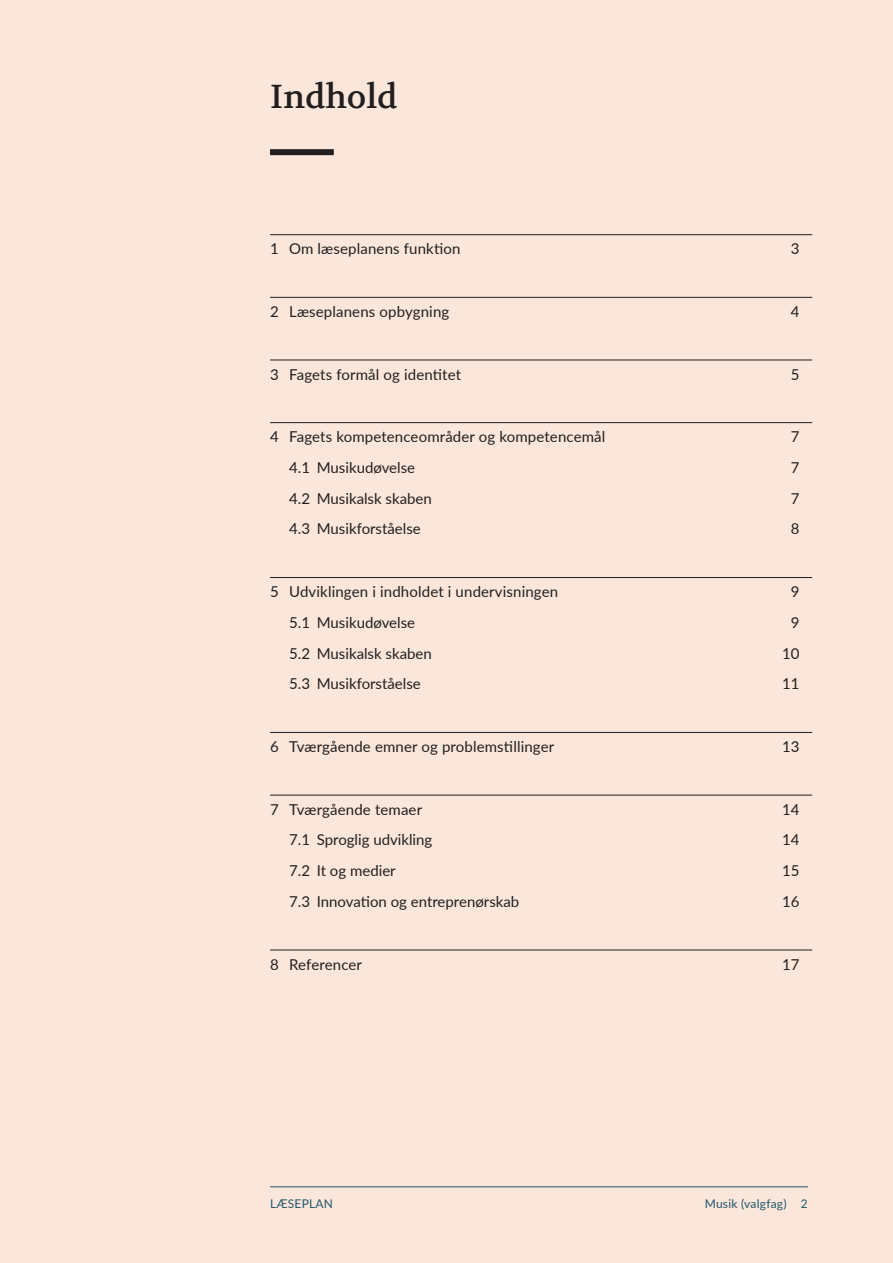
<style>
.page{position:relative;width:893px;height:1263px;background:#fae6da}
.page>*{position:absolute;margin:0;border:0;box-sizing:border-box;transform-origin:0 0}
._02_Indhold__ikke_me{font:33px "Volkhov";color:#231f20}
.t1{font:15px "Lato";color:#231f20}
.t2{font:12px "Lato";letter-spacing:.02em;color:#23576d}
</style>
<div class="page">
<hr style="left:270px;top:234px;width:542px;height:1px;background:#231f20">
<hr style="left:270px;top:297px;width:542px;height:1px;background:#231f20">
<hr style="left:270px;top:360px;width:542px;height:1px;background:#231f20">
<hr style="left:270px;top:422px;width:542px;height:1px;background:#231f20">
<hr style="left:270px;top:577px;width:542px;height:1px;background:#231f20">
<hr style="left:270px;top:732px;width:542px;height:1px;background:#231f20">
<hr style="left:270px;top:795px;width:542px;height:1px;background:#231f20">
<hr style="left:270px;top:950px;width:542px;height:1px;background:#231f20">
<div style="left:270px;top:149px;width:64px;height:6px;background:#231f20"></div>
<hr style="left:270px;top:1186px;width:538px;height:1px;background:#23576d">
<p class="_02_Indhold__ikke_me" style="left:270px;top:76px;width:129px">Indhold</p>
<p class="t1" style="left:270px;top:238px;width:192px">1 Om læseplanens funktion</p>
<p class="t1" style="left:791px;top:238px;width:10px">3</p>
<p class="t1" style="left:270px;top:301px;width:181px">2 Læseplanens opbygning</p>
<p class="t1" style="left:791px;top:301px;width:10px">4</p>
<p class="t1" style="left:270px;top:363px;width:193px">3 Fagets formål og identitet</p>
<p class="t1" style="left:791px;top:363px;width:10px">5</p>
<p class="t1" style="left:270px;top:426px;width:337px">4 Fagets kompetenceområder og kompetencemål</p>
<p class="t1" style="left:791px;top:426px;width:10px">7</p>
<p class="t1" style="left:289px;top:457px;width:127px">4.1 Musikudøvelse</p>
<p class="t1" style="left:791px;top:457px;width:10px">7</p>
<p class="t1" style="left:289px;top:487px;width:144px">4.2 Musikalsk skaben</p>
<p class="t1" style="left:791px;top:487px;width:10px">7</p>
<p class="t1" style="left:289px;top:518px;width:133px">4.3 Musikforståelse</p>
<p class="t1" style="left:791px;top:518px;width:10px">8</p>
<p class="t1" style="left:270px;top:581px;width:290px">5 Udviklingen i indholdet i undervisningen</p>
<p class="t1" style="left:791px;top:581px;width:10px">9</p>
<p class="t1" style="left:289px;top:612px;width:127px">5.1 Musikudøvelse</p>
<p class="t1" style="left:791px;top:612px;width:10px">9</p>
<p class="t1" style="left:289px;top:642px;width:144px">5.2 Musikalsk skaben</p>
<p class="t1" style="left:782px;top:642px;width:19px">10</p>
<p class="t1" style="left:289px;top:673px;width:133px">5.3 Musikforståelse</p>
<p class="t1" style="left:782px;top:673px;width:19px">11</p>
<p class="t1" style="left:270px;top:736px;width:286px">6 Tværgående emner og problemstillinger</p>
<p class="t1" style="left:782px;top:736px;width:19px">13</p>
<p class="t1" style="left:270px;top:798px;width:154px">7 Tværgående temaer</p>
<p class="t1" style="left:782px;top:798px;width:19px">14</p>
<p class="t1" style="left:289px;top:829px;width:145px">7.1 Sproglig udvikling</p>
<p class="t1" style="left:782px;top:829px;width:19px">14</p>
<p class="t1" style="left:289px;top:860px;width:108px">7.2 It og medier</p>
<p class="t1" style="left:782px;top:860px;width:19px">15</p>
<p class="t1" style="left:289px;top:891px;width:232px">7.3 Innovation og entreprenørskab</p>
<p class="t1" style="left:782px;top:891px;width:19px">16</p>
<p class="t1" style="left:270px;top:953px;width:94px">8 Referencer</p>
<p class="t1" style="left:782px;top:953px;width:19px">17</p>
<p class="t2" style="left:270px;top:1195px;width:65px">LÆSEPLAN</p>
<p class="t2" style="left:705px;top:1195px;width:105px">Musik (valgfag) 2</p>
</div>
